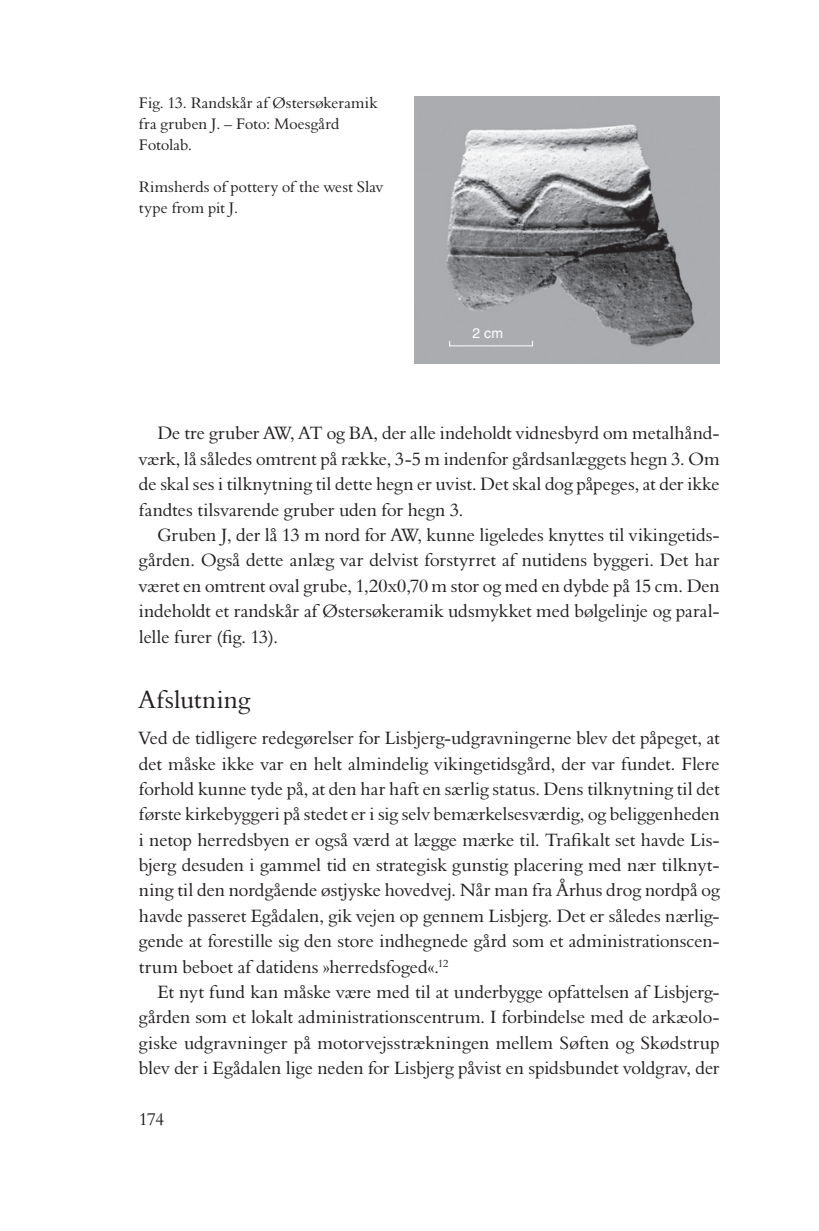
<style>
.page{position:relative;width:819px;height:1231px;background:#fff}
.page>*{position:absolute;margin:0;border:0;box-sizing:border-box;transform-origin:0 0}
.t1{font:25.38px "Aldine 401 BT Roman A";letter-spacing:.01em;color:#231f20}
.t2{font:18.38px/25.4px "Aldine 401 BT Roman A";letter-spacing:-.005em;color:#231f20;text-align:justify}
.t3{font:17.5px "Aldine 401 BT Roman A";color:#231f20}
.t4{font:15.75px/21px "Aldine 401 BT Roman A";letter-spacing:.005em;color:#231f20}
.t5{font:14px "Helvetica";color:#fff}
</style>
<div class="page">
<img style="left:414px;top:97px;width:305px;height:266px">
<hr style="left:449px;top:345px;width:84px;height:1px;background:#fff">
<p class="t4" style="left:139px;top:92px;width:240px">Fig. 13. Randskår af Østersøkeramik fra gruben J. – Foto: Moesgård<br>Fotolab.</p>
<p class="t4" style="left:139px;top:176px;width:246px">Rimsherds of pottery of the west Slav type from pit J.</p>
<p class="t5" style="left:472px;top:325px;width:32px">2 cm</p>
<p class="t2" style="left:139px;top:420px;width:582px;text-indent:18px">De tre gruber AW, AT og BA, der alle indeholdt vidnesbyrd om metalhånd&shy;værk, lå således omtrent på række, 3-5 m indenfor gårdsanlæggets hegn 3. Om de skal ses i tilknytning til dette hegn er uvist. Det skal dog påpeges, at der ikke fandtes tilsvarende gruber uden for hegn 3.</p>
<p class="t2" style="left:139px;top:522px;width:582px;text-indent:18px">Gruben J, der lå 13 m nord for AW, kunne ligeledes knyttes til vikingetids&shy;gården. Også dette anlæg var delvist forstyrret af nutidens byggeri. Det har været en omtrent oval grube, 1,20x0,70 m stor og med en dybde på 15 cm. Den indeholdt et randskår af Østersøkeramik udsmykket med bølgelinje og paral&shy;lelle furer (fig. 13).</p>
<h1 class="t1" style="left:139px;top:683px;width:113px">Afslutning</h1>
<p class="t2" style="left:139px;top:725px;width:582px">Ved de tidligere redegørelser for Lisbjerg-udgravningerne blev det påpeget, at det måske ikke var en helt almindelig vikingetidsgård, der var fundet. Flere forhold kunne tyde på, at den har haft en særlig status. Dens tilknytning til det første kirkebyggeri på stedet er i sig selv bemærkelsesværdig, og beliggenheden i netop herredsbyen er også værd at lægge mærke til. Trafikalt set havde Lis&shy;bjerg desuden i gammel tid en strategisk gunstig placering med nær tilknyt&shy;ning til den nordgående østjyske hovedvej. Når man fra Århus drog nordpå og havde passeret Egådalen, gik vejen op gennem Lisbjerg. Det er således nærlig&shy;gende at forestille sig den store indhegnede gård som et administrationscen&shy;trum beboet af datidens »herredsfoged«.<sup>12</sup></p>
<p class="t2" style="left:139px;top:978px;width:582px;text-indent:18px">Et nyt fund kan måske være med til at underbygge opfattelsen af Lisbjerg&shy;gården som et lokalt administrationscentrum. I forbindelse med de arkæolo&shy;giske udgravninger på motorvejsstrækningen mellem Søften og Skødstrup blev der i Egådalen lige neden for Lisbjerg påvist en spidsbundet voldgrav, der</p>
<p class="t3" style="left:139px;top:1107px;width:27px">174</p>
</div>
